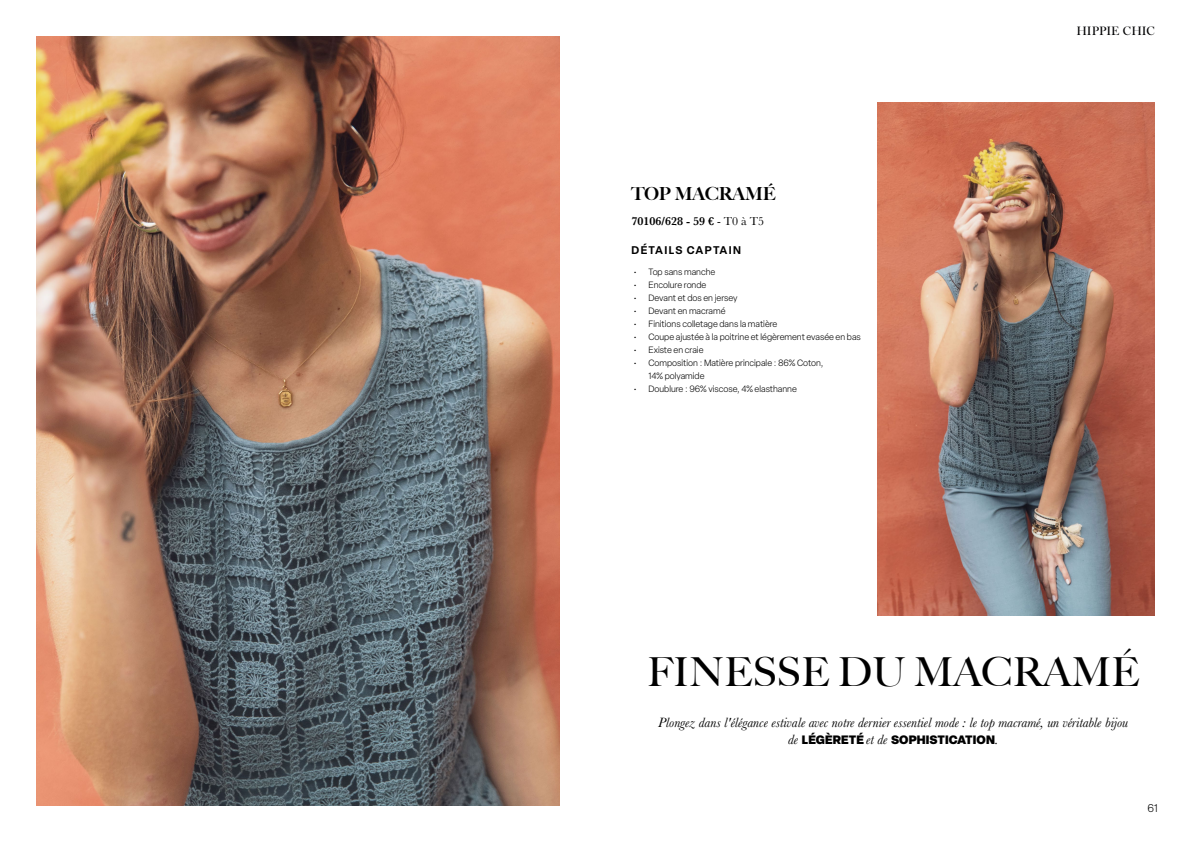
<style>
.page{position:relative;width:1191px;height:842px;background:#fff}
.page>*{position:absolute;margin:0;border:0;box-sizing:border-box;transform-origin:0 0}
.t1{font:500 40px "Big Caslon";color:#000}
.t2{font:900 18px "Big Caslon FB";color:#000}
.t3{font:italic 14px "Baskerville";color:#000}
.t4{font:900 12px "Elza";letter-spacing:.01em;color:#000}
.t5{font:600 12px "Baskerville";color:#000}
.t6{font:12px "Cradley Title Regular 2";letter-spacing:-.005em;color:#020203}
.t7{font:600 11px "Elza";letter-spacing:.115em;color:#000}
.t8{font:300 11px "Elza";color:#000}
.t9{font:300 9px/13px "Elza";color:#000}
.s1{font-weight:400}
.s2{font-family:"Baskerville";font-weight:400;font-style:italic;font-size:14px}
</style>
<div class="page">
<img style="left:877px;top:103px;width:278px;height:513px">
<img style="left:36px;top:36px;width:523px;height:770px">
<h2 class="t2" style="left:631px;top:183px;width:146px">TOP MACRAMÉ</h2>
<h3 class="t5" style="left:631px;top:212px;width:134px">70106/628 - 59 € <span class="s1">- T0 à T5</span></h3>
<p class="t7" style="left:631px;top:242px;width:111px">DÉTAILS CAPTAIN</p>
<p class="t9" style="left:633px;top:265px;width:83px">• Top sans manche</p>
<p class="t9" style="left:633px;top:278px;width:75px">• Encolure ronde</p>
<p class="t9" style="left:633px;top:291px;width:106px">• Devant et dos en jersey</p>
<p class="t9" style="left:633px;top:304px;width:94px">• Devant en macramé</p>
<p class="t9" style="left:633px;top:317px;width:146px">• Finitions colletage dans la matière</p>
<p class="t9" style="left:633px;top:330px;width:229px">• Coupe ajustée à la poitrine et légèrement evasée en bas</p>
<p class="t9" style="left:633px;top:343px;width:72px">• Existe en craie</p>
<p class="t9" style="left:648px;top:356px;width:176px;text-indent:-15px">• Composition : Matière principale : 86% Coton,<br>14% polyamide</p>
<p class="t9" style="left:633px;top:382px;width:165px">• Doublure : 96% viscose, 4% elasthanne</p>
<h3 class="t6" style="left:1076px;top:24px;width:80px">HIPPIE CHIC</h3>
<h1 class="t1" style="left:647px;top:639px;width:494px">FINESSE DU MACRAMÉ</h1>
<h3 class="t3" style="left:658px;top:713px;width:471px">Plongez dans l'élégance estivale avec notre dernier essentiel mode : le top macramé, un véritable bijou</h3>
<h3 class="t4" style="left:788px;top:730px;width:212px"><span class="s2">de</span> LÉGÈRETÉ <span class="s2">et de</span> SOPHISTICATION<span class="s2">.</span></h3>
<p class="t8" style="left:1147px;top:800px;width:12px">61</p>
</div>
